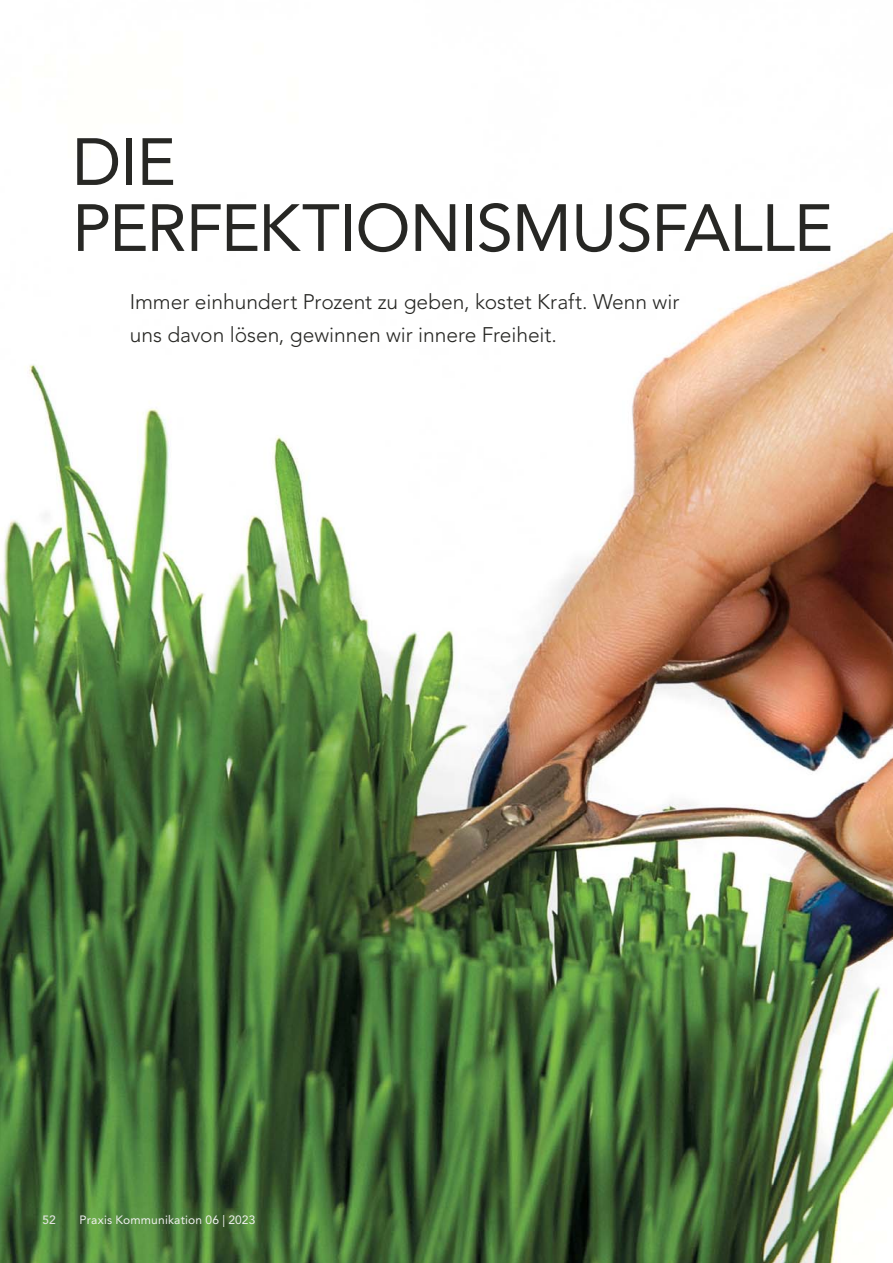
<style>
.page{position:relative;width:893px;height:1263px;background:#fff}
.page>*{position:absolute;margin:0;border:0;box-sizing:border-box;transform-origin:0 0}
.t1{font:66px/66px "Avenir LT Std";letter-spacing:-.015em;color:#272724}
.t2{font:300 21px/33px "Avenir LT Std";color:#272724}
.t3{font:12px "Avenir LT Std";letter-spacing:.015em;color:#f1f1f1}
.t4{font:500 12px "Avenir LT Std";color:#e1e1e1}
</style>
<div class="page">
<img style="left:0;top:231px;width:893px;height:1032px">
<h1 class="t1" style="left:72px;top:133px;width:762px">DIE<br>PERFEKTIONISMUSFALLE</h1>
<p class="t2" style="left:130px;top:287px;width:551px">Immer einhundert Prozent zu geben, kostet Kraft. Wenn wir uns davon lösen, gewinnen wir innere Freiheit.</p>
<p class="t4" style="left:43px;top:1213px;width:15px">52</p>
<p class="t3" style="left:80px;top:1213px;width:177px">Praxis Kommunikation 06 | 2023</p>
</div>
